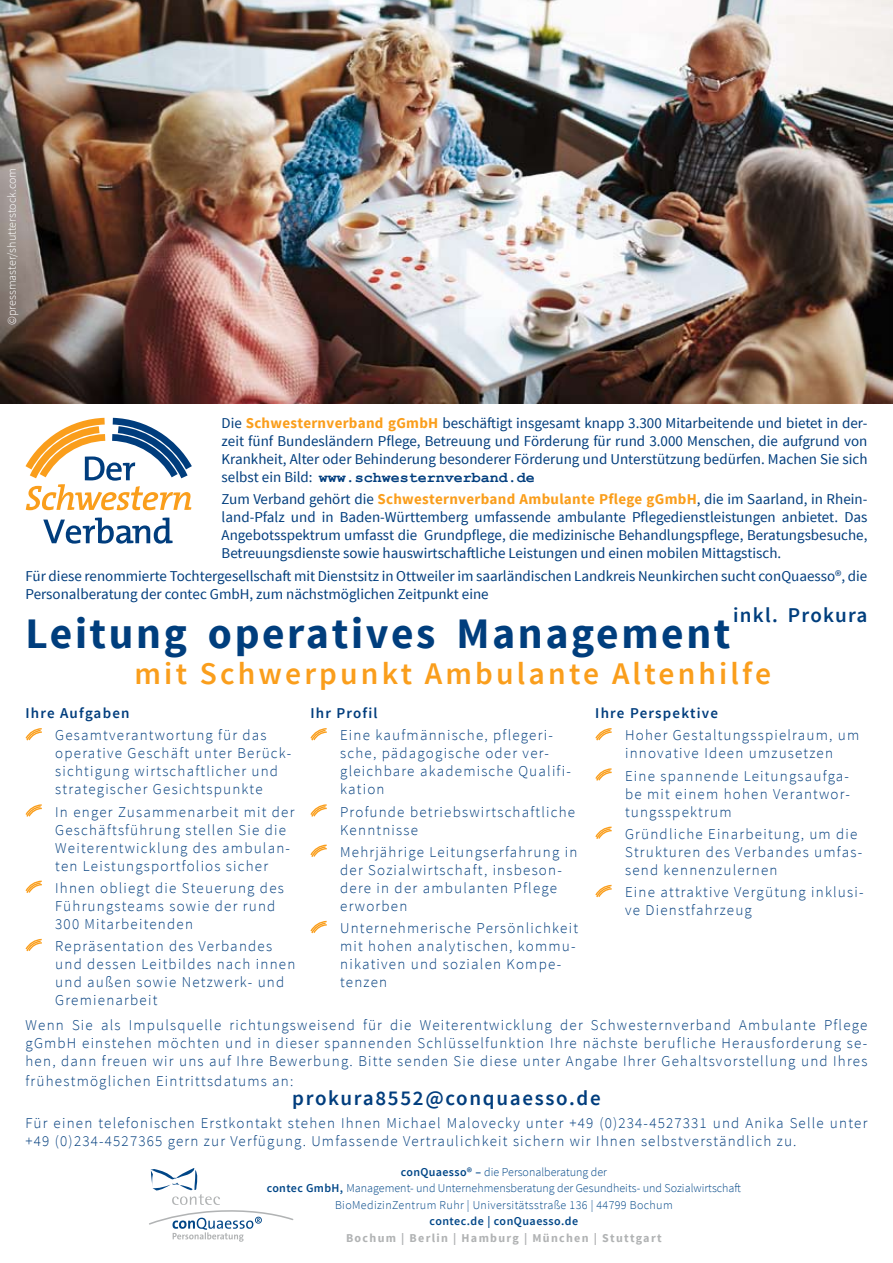
<style>
.page{position:relative;width:893px;height:1263px;background:#fff}
.page>*{position:absolute;margin:0;border:0;box-sizing:border-box;transform-origin:0 0}
.t1{font:700 43.5px "Source Sans Pro";letter-spacing:.06em;color:#003e7d}
.t2{font:600 31.5px "Source Sans Pro";letter-spacing:.1em;color:#fa9e1c}
.t3{font:600 21px "Source Sans Pro";letter-spacing:.08em;color:#003d7d}
.t4{font:600 21px "Source Sans Pro";letter-spacing:.06em;color:#003e7d}
.t5{font:300 15px/18px "Source Sans Pro";letter-spacing:.08em;color:#003d7d}
.t6{font:15px/18px "Source Sans Pro";color:#003d7d;text-align:justify}
.t7{font:700 15px "Courier New";color:#003d7d}
.t8{font:600 15px "Source Sans Pro";letter-spacing:.08em;color:#003d7d}
.t9{font:300 12px/16.5px "Source Sans Pro";color:#004687;text-align:center}
.t10{font:700 12px "Source Sans Pro";letter-spacing:.11em;color:#b1b3b4}
.t11{font:300 12px "Source Sans Pro";color:#fff}
.t12{font:600 12px "Source Sans Pro";letter-spacing:.04em;color:#004687}
.s1{font-weight:700;color:#fa9e1c}
.s2{font-family:"Source Sans Pro";font-weight:400}
.s3{font-weight:600}
</style>
<div class="page">
<svg style="left:149px;top:1168px;width:145px;height:74px"></svg>
<img style="left:0;top:0;width:893px;height:404px">
<svg style="left:26px;top:728px;width:16px;height:12px"></svg>
<svg style="left:26px;top:804px;width:16px;height:13px"></svg>
<svg style="left:26px;top:880px;width:16px;height:13px"></svg>
<svg style="left:26px;top:939px;width:16px;height:12px"></svg>
<svg style="left:310px;top:728px;width:17px;height:12px"></svg>
<svg style="left:310px;top:804px;width:17px;height:13px"></svg>
<svg style="left:310px;top:844px;width:17px;height:13px"></svg>
<svg style="left:310px;top:921px;width:17px;height:12px"></svg>
<svg style="left:595px;top:728px;width:17px;height:12px"></svg>
<svg style="left:595px;top:768px;width:17px;height:13px"></svg>
<svg style="left:595px;top:826px;width:17px;height:13px"></svg>
<svg style="left:595px;top:885px;width:17px;height:12px"></svg>
<svg style="left:26px;top:418px;width:166px;height:92px"></svg>
<svg style="left:43px;top:517px;width:130px;height:27px"></svg>
<p class="t11" style="left:5px;top:325px;width:158px;rotate:-90deg">©pressmaster/shutterstock.com</p>
<p class="t6" style="left:222px;top:414px;width:647px">Die <span class="s1">Schwesternverband gGmbH</span> beschäftigt insgesamt knapp 3.300 Mitarbeitende und bietet in der&shy;zeit fünf Bundesländern Pflege, Betreuung und Förderung für rund 3.000 Menschen, die aufgrund von Krankheit, Alter oder Behinderung besonderer Förderung und Unterstützung bedürfen. Machen Sie sich</p>
<p class="t7" style="left:222px;top:468px;width:315px"><span class="s2">selbst ein Bild:</span> www.schwesternverband.de</p>
<p class="t6" style="left:222px;top:490px;width:647px">Zum Verband gehört die <span class="s1">Schwesternverband Ambulante Pflege gGmbH</span>, die im Saarland, in Rhein&shy;land-Pfalz und in Baden-Württemberg umfassende ambulante Pflegedienstleistungen anbietet. Das Angebotsspektrum umfasst die Grundpflege, die medizinische Behandlungspflege, Beratungsbesuche, Betreuungsdienste sowie hauswirtschaftliche Leistungen und einen mobilen Mittagstisch.</p>
<p class="t6" style="left:26px;top:567px;width:843px">Für diese renommierte Tochtergesellschaft mit Dienstsitz in Ottweiler im saarländischen Landkreis Neunkirchen sucht conQuaesso®, die<br>Personalberatung der contec GmbH, zum nächstmöglichen Zeitpunkt eine</p>
<h1 class="t1" style="left:26px;top:605px;width:706px">Leitung operatives Management</h1>
<h3 class="t4" style="left:733px;top:602px;width:136px">inkl. Prokura</h3>
<h2 class="t2" style="left:135px;top:653px;width:638px">mit Schwerpunkt Ambulante Altenhilfe</h2>
<p class="t8" style="left:26px;top:704px;width:106px">Ihre Aufgaben</p>
<p class="t5" style="left:55px;top:726px;width:237px">Gesamtverantwortung für das operative Geschäft unter Berück&shy;sichtigung wirtschaftlicher und strategischer Gesichtspunkte</p>
<p class="t5" style="left:55px;top:803px;width:241px">In enger Zusammenarbeit mit der Geschäftsführung stellen Sie die Weiterentwicklung des ambulan&shy;ten Leistungsportfolios sicher</p>
<p class="t5" style="left:55px;top:879px;width:230px">Ihnen obliegt die Steuerung des<br>Führungsteams sowie der rund<br>300 Mitarbeitenden</p>
<p class="t5" style="left:55px;top:937px;width:242px">Repräsentation des Verbandes und dessen Leitbildes nach innen und außen sowie Netzwerk- und<br>Gremienarbeit</p>
<p class="t8" style="left:310px;top:704px;width:69px">Ihr Profil</p>
<p class="t5" style="left:340px;top:726px;width:232px">Eine kaufmännische, pflegeri&shy;sche, pädagogische oder ver&shy;gleichbare akademische Qualifi&shy;kation</p>
<p class="t5" style="left:340px;top:803px;width:237px">Profunde betriebswirtschaftliche<br>Kenntnisse</p>
<p class="t5" style="left:340px;top:843px;width:239px">Mehrjährige Leitungserfahrung in der Sozialwirtschaft, insbeson&shy;dere in der ambulanten Pflege erworben</p>
<p class="t5" style="left:340px;top:919px;width:239px">Unternehmerische Persönlichkeit mit hohen analytischen, kommu&shy;nikativen und sozialen Kompe&shy;tenzen</p>
<p class="t8" style="left:595px;top:704px;width:124px">Ihre Perspektive</p>
<p class="t5" style="left:625px;top:726px;width:236px">Hoher Gestaltungsspielraum, um innovative Ideen umzusetzen</p>
<p class="t5" style="left:625px;top:767px;width:226px;text-align:justify">Eine spannende Leitungsaufga&shy;be mit einem hohen Verantwor&shy;tungsspektrum</p>
<p class="t5" style="left:625px;top:825px;width:239px">Gründliche Einarbeitung, um die<br>Strukturen des Verbandes umfas&shy;send kennenzulernen</p>
<p class="t5" style="left:625px;top:883px;width:240px">Eine attraktive Vergütung inklusi&shy;ve Dienstfahrzeug</p>
<p class="t5" style="left:26px;top:1016px;width:843px;text-align:justify">Wenn Sie als Impulsquelle richtungsweisend für die Weiterentwicklung der Schwesternverband Ambulante Pflege gGmbH einstehen möchten und in dieser spannenden Schlüsselfunktion Ihre nächste berufliche Herausforderung se&shy;hen, dann freuen wir uns auf Ihre Bewerbung. Bitte senden Sie diese unter Angabe Ihrer Gehaltsvorstellung und Ihres</p>
<p class="t5" style="left:26px;top:1072px;width:269px">frühestmöglichen Eintrittsdatums an:</p>
<h3 class="t3" style="left:292px;top:1085px;width:310px">prokura8552@conquaesso.de</h3>
<p class="t5" style="left:26px;top:1114px;width:843px">Für einen telefonischen Erstkontakt stehen Ihnen Michael Malovecky unter +49 (0)234-4527331 und Anika Selle unter +49 (0)234-4527365 gern zur Verfügung. Umfassende Vertraulichkeit sichern wir Ihnen selbstverständlich zu.</p>
<p class="t9" style="left:267px;top:1163px;width:476px"><span class="s3">conQuaesso® –</span> die Personalberatung der<br><span class="s3">contec GmbH,</span> Management- und Unternehmensberatung der Gesundheits- und Sozialwirtschaft<br>BioMedizinZentrum Ruhr | Universitätsstraße 136 | 44799 Bochum</p>
<p class="t12" style="left:430px;top:1214px;width:150px">contec.de | conQuaesso.de</p>
<p class="t10" style="left:346px;top:1230px;width:317px">Bochum | Berlin | Hamburg | München | Stuttgart</p>
</div>
